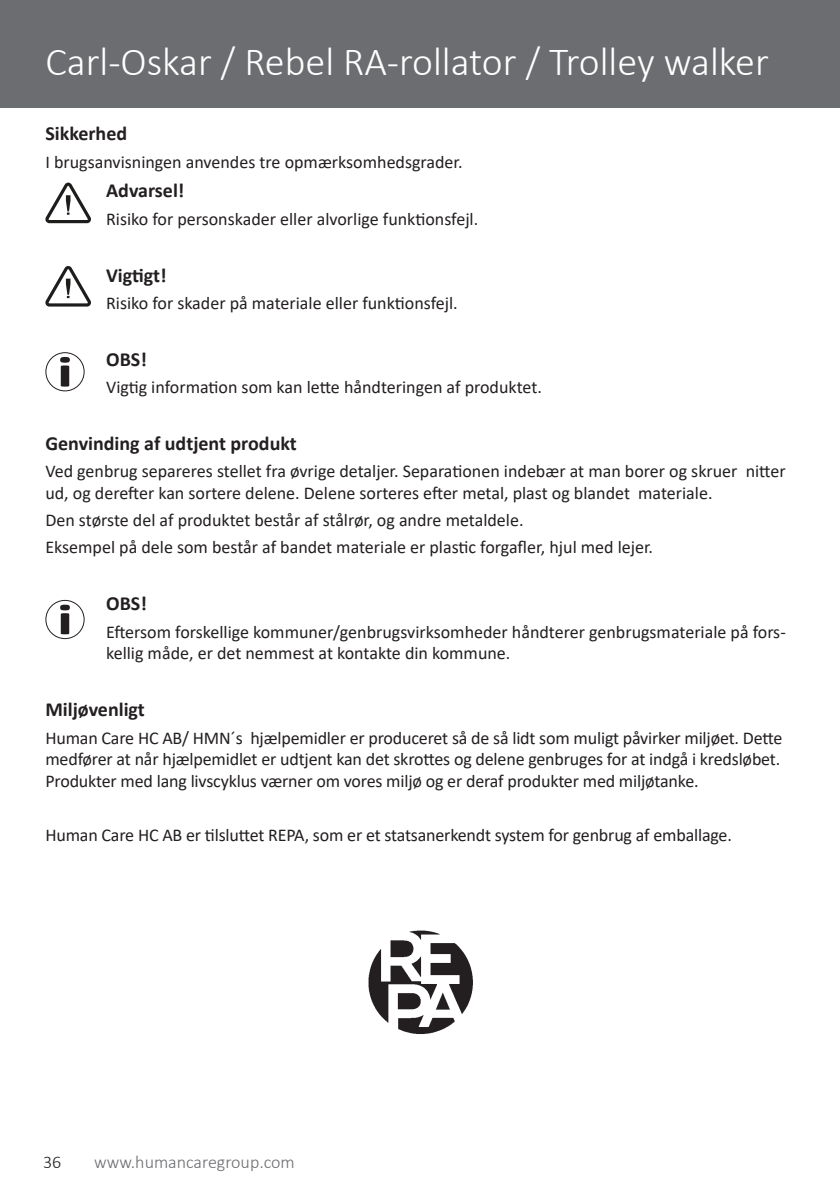
<style>
.page{position:relative;width:840px;height:1191px;background:#fff}
.page>*{position:absolute;margin:0;border:0;box-sizing:border-box;transform-origin:0 0}
.t1{font:300 40px "Calibri";color:#fff}
.Body_Headline{font:700 20px "Calibri";color:#231f20}
.Body_text{font:18px/21.6px "Calibri";color:#231f20}
.t2{font:300 18px "Calibri";color:#6c6d70}
.t3{font:300 18px "Calibri";color:#231f20}
</style>
<div class="page">
<div style="left:0;top:0;width:839px;height:108px;background:#6c6d70"></div>
<svg style="left:45px;top:183px;width:46px;height:40px"></svg>
<svg style="left:45px;top:266px;width:46px;height:40px"></svg>
<svg style="left:60px;top:357px;width:10px;height:29px"></svg>
<div style="left:45px;top:352px;width:40px;height:39px;border:1px solid #231f20;border-radius:50%"></div>
<svg style="left:60px;top:604px;width:10px;height:30px"></svg>
<div style="left:45px;top:600px;width:40px;height:39px;border:1px solid #231f20;border-radius:50%"></div>
<img style="left:368px;top:930px;width:105px;height:104px">
<h1 class="t1" style="left:45px;top:37px;width:724px">Carl-Oskar / Rebel RA-rollator / Trolley walker</h1>
<p class="Body_Headline" style="left:45px;top:120px;width:83px">Sikkerhed</p>
<p class="Body_text" style="left:45px;top:150px;width:418px">I brugsanvisningen anvendes tre opmærksomhedsgrader.</p>
<p class="Body_Headline" style="left:106px;top:176px;width:80px">Advarsel!</p>
<p class="Body_text" style="left:106px;top:207px;width:373px">Risiko for personskader eller alvorlige funktionsfejl.</p>
<p class="Body_Headline" style="left:106px;top:261px;width:62px">Vigtigt!</p>
<p class="Body_text" style="left:106px;top:291px;width:353px">Risiko for skader på materiale eller funktionsfejl.</p>
<p class="Body_Headline" style="left:106px;top:345px;width:42px">OBS!</p>
<p class="Body_text" style="left:106px;top:376px;width:437px">Vigtig information som kan lette håndteringen af produktet.</p>
<p class="Body_Headline" style="left:45px;top:429px;width:253px">Genvinding af udtjent produkt</p>
<p class="Body_text" style="left:45px;top:460px;width:741px">Ved genbrug separeres stellet fra øvrige detaljer. Separationen indebær at man borer og skruer nitter ud, og derefter kan sortere delene. Delene sorteres efter metal, plast og blandet materiale.</p>
<p class="Body_text" style="left:45px;top:509px;width:479px">Den største del af produktet består af stålrør, og andre metaldele.</p>
<p class="Body_text" style="left:45px;top:536px;width:609px">Eksempel på dele som består af bandet materiale er plastic forgafler, hjul med lejer.</p>
<p class="Body_Headline" style="left:106px;top:589px;width:42px">OBS!</p>
<p class="Body_text" style="left:106px;top:620px;width:680px">Eftersom forskellige kommuner/genbrugsvirksomheder håndterer genbrugsmateriale på fors&shy;kellig måde, er det nemmest at kontakte din kommune.</p>
<p class="Body_Headline" style="left:45px;top:695px;width:101px">Miljøvenligt</p>
<p class="Body_text" style="left:45px;top:726px;width:738px;text-align:justify">Human Care HC AB/ HMN´s hjælpemidler er produceret så de så lidt som muligt påvirker miljøet. Dette medfører at når hjælpemidlet er udtjent kan det skrottes og delene genbruges for at indgå i kredsløbet.<br>Produkter med lang livscyklus værner om vores miljø og er deraf produkter med miljøtanke.</p>
<p class="Body_text" style="left:45px;top:824px;width:687px">Human Care HC AB er tilsluttet REPA, som er et statsanerkendt system for genbrug af emballage.</p>
<p class="t3" style="left:43px;top:1151px;width:20px">36</p>
<p class="t2" style="left:94px;top:1151px;width:202px">www.humancaregroup.com</p>
</div>
